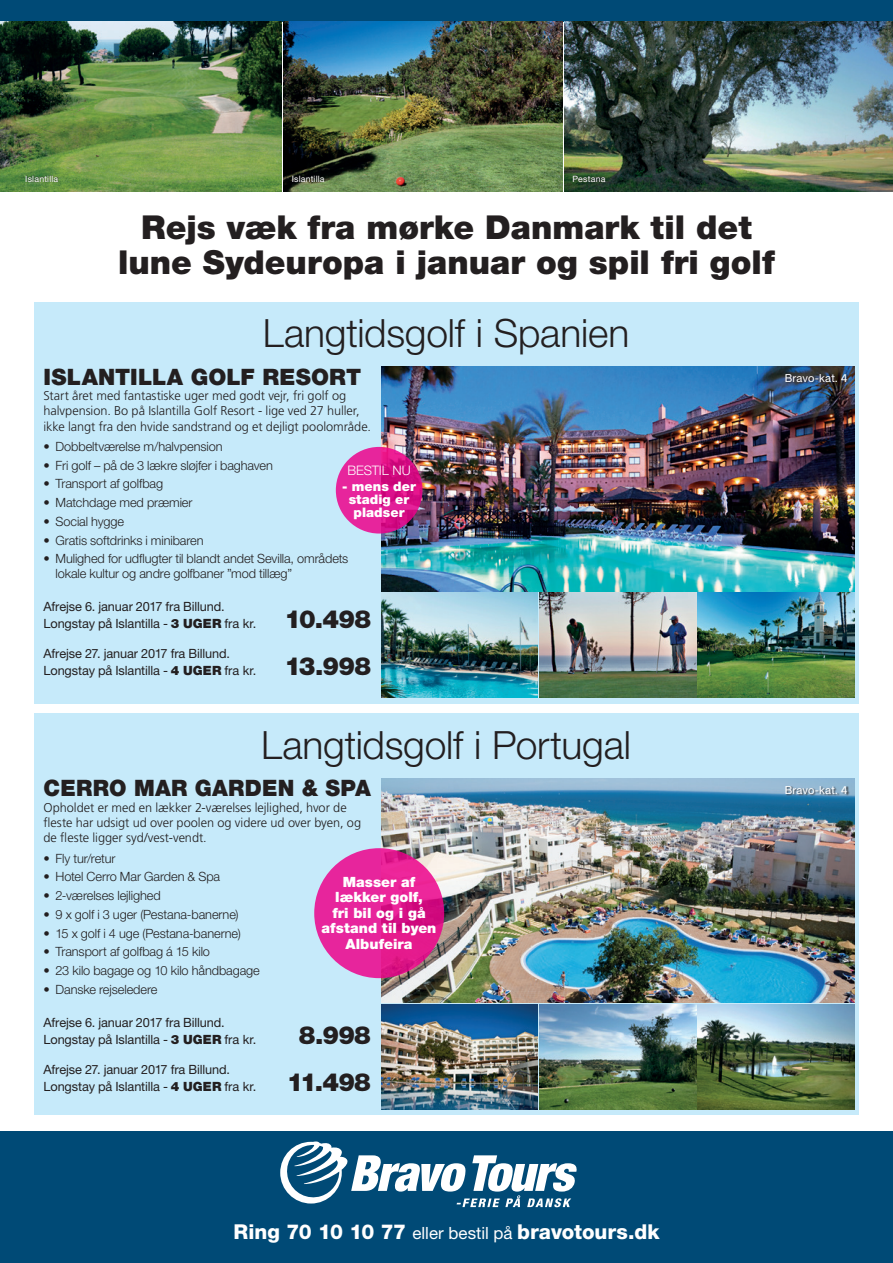
<style>
.page{position:relative;width:893px;height:1263px;background:#fff}
.page>*{position:absolute;margin:0;border:0;box-sizing:border-box;transform-origin:0 0}
.t1{font:300 39px "Helvetica Neue LT Std";letter-spacing:-.005em;color:#231f20}
.t2{font:900 33px "Helvetica Neue LT Std";color:#231f20}
.Rubrik_10{font:900 25.05px "Helvetica Neue LT Std";color:#231f20}
.overskrift{font:900 22.65px "Helvetica Neue LT Std";letter-spacing:.01em;color:#231f20}
.t3{font:800 20.55px "Helvetica Neue LT Std";color:#fff}
.t4{font:900 14.1px/15.5px "Helvetica Neue LT Std";color:#fff;text-align:center}
.t5{font:900 13.2px/13.2px "Helvetica Neue LT Std";color:#fff;text-align:center}
.t6{font:300 13.2px "Helvetica Neue LT Std";letter-spacing:-.005em;color:#fff}
.t7{font:300 12.75px/14.7px "Helvetica Neue LT Std";letter-spacing:-.005em;color:#231f20}
.Brød{font:300 12.75px/15.3px "Frutiger LT Std";letter-spacing:-.005em;color:#231f20}
.Rubrik_10-2{font:12.75px "Helvetica Neue LT Std";letter-spacing:-.01em;color:#231f20}
.Brød-2{font:11.1px "Helvetica Neue LT Std";letter-spacing:.015em;color:#fff}
.Rejseliste_Dage_sort{font:8.7px "Helvetica Neue LT Std";letter-spacing:.02em;color:#fff}
.s1{font-weight:900}
.s2{font-weight:900;font-size:25.05px}
.s3{font-family:"Frutiger LT Std"}
.s4{font-weight:400;font-size:16.8px}
</style>
<div class="page">
<div style="left:0;top:0;width:893px;height:21px;background:#004a76"></div>
<img style="left:564px;top:21px;width:329px;height:170px">
<img style="left:0;top:21px;width:562px;height:170px">
<div style="left:26px;top:175px;width:33px;height:8px;background:#231f20;opacity:.75"></div>
<div style="left:292px;top:175px;width:34px;height:8px;background:#231f20;opacity:.75"></div>
<div style="left:573px;top:175px;width:34px;height:8px;background:#231f20;opacity:.75"></div>
<div style="left:34px;top:302px;width:825px;height:401px;background:#c6eafa"></div>
<div style="left:34px;top:714px;width:825px;height:401px;background:#c6eafa"></div>
<img style="left:381px;top:367px;width:473px;height:224px">
<img style="left:381px;top:779px;width:473px;height:224px">
<img style="left:381px;top:593px;width:157px;height:105px">
<img style="left:539px;top:593px;width:157px;height:105px">
<img style="left:698px;top:593px;width:156px;height:105px">
<img style="left:381px;top:1005px;width:157px;height:104px">
<img style="left:539px;top:1005px;width:157px;height:104px">
<img style="left:698px;top:1005px;width:156px;height:104px">
<div style="left:786px;top:374px;width:63px;height:11px;background:#231f20;opacity:.75"></div>
<div style="left:786px;top:786px;width:63px;height:10px;background:#231f20;opacity:.75"></div>
<svg style="left:336px;top:447px;width:86px;height:86px;background:#df1a91"></svg>
<svg style="left:314px;top:848px;width:130px;height:130px;background:#e32095"></svg>
<div style="left:0;top:1131px;width:893px;height:132px;background:#004a76"></div>
<svg style="left:280px;top:1141px;width:297px;height:66px"></svg>
<p class="Rejseliste_Dage_sort" style="left:25px;top:174px;width:34px">Islantilla</p>
<p class="Rejseliste_Dage_sort" style="left:292px;top:174px;width:34px">Islantilla</p>
<p class="Rejseliste_Dage_sort" style="left:573px;top:174px;width:34px">Pestana</p>
<p class="t2" style="left:141px;top:208px;width:612px">Rejs væk fra mørke Danmark til det</p>
<p class="t2" style="left:118px;top:242px;width:658px">lune Sydeuropa i januar og spil fri golf</p>
<p class="t1" style="left:263px;top:309px;width:368px">Langtidsgolf i Spanien</p>
<p class="overskrift" style="left:44px;top:363px;width:319px">ISLANTILLA GOLF RESORT</p>
<p class="Brød" style="left:44px;top:388px;width:329px">Start året med fantastiske uger med godt vejr, fri golf og halvpension. Bo på Islantilla Golf Resort - lige ved 27 huller, ikke langt fra den hvide sandstrand og et dejligt poolområde.</p>
<p class="t7" style="left:44px;top:439px;width:181px">• Dobbeltværelse m/halvpension</p>
<p class="t7" style="left:44px;top:457px;width:231px">• Fri golf – på de 3 lækre sløjfer i baghaven</p>
<p class="t7" style="left:44px;top:476px;width:121px">• Transport af golfbag</p>
<p class="t7" style="left:44px;top:495px;width:151px">• Matchdage med præmier</p>
<p class="t7" style="left:44px;top:514px;width:82px">• Social hygge</p>
<p class="t7" style="left:44px;top:532px;width:162px">• Gratis softdrinks i minibaren</p>
<p class="t7" style="left:56px;top:551px;width:294px;text-indent:-12px">• Mulighed for udflugter til blandt andet Sevilla, områdets lokale kultur og andre golfbaner ”mod tillæg”</p>
<p class="Rubrik_10-2" style="left:44px;top:599px;width:183px">Afrejse 6. januar 2017 fra Billund.</p>
<p class="Rubrik_10-2" style="left:44px;top:616px;width:329px">Longstay på Islantilla - <span class="s1">3 UGER</span> fra kr. <span class="s2">10.498</span></p>
<p class="Rubrik_10-2" style="left:44px;top:646px;width:188px">Afrejse 27. januar 2017 fra Billund.</p>
<p class="Rubrik_10-2" style="left:44px;top:663px;width:329px">Longstay på Islantilla - <span class="s1">4 UGER</span> fra kr. <span class="s2">13.998</span></p>
<p class="t6" style="left:347px;top:462px;width:65px">BESTIL NU</p>
<p class="t5" style="left:342px;top:479px;width:75px">- mens der stadig er pladser</p>
<p class="Brød-2" style="left:785px;top:372px;width:64px">Bravo-kat. <span class="s3">4</span></p>
<p class="t1" style="left:261px;top:721px;width:371px">Langtidsgolf i Portugal</p>
<p class="overskrift" style="left:44px;top:775px;width:329px">CERRO MAR GARDEN &amp; SPA</p>
<p class="Brød" style="left:44px;top:800px;width:319px">Opholdet er med en lækker 2-værelses lejlighed, hvor de fleste har udsigt ud over poolen og videre ud over byen, og de fleste ligger syd/vest-vendt.</p>
<p class="t7" style="left:44px;top:850px;width:73px">• Fly tur/retur</p>
<p class="t7" style="left:44px;top:869px;width:178px">• Hotel Cerro Mar Garden &amp; Spa</p>
<p class="t7" style="left:44px;top:888px;width:119px">• 2-værelses lejlighed</p>
<p class="t7" style="left:44px;top:907px;width:197px">• 9 x golf i 3 uger (Pestana-banerne)</p>
<p class="t7" style="left:44px;top:925px;width:199px">• 15 x golf i 4 uge (Pestana-banerne)</p>
<p class="t7" style="left:44px;top:944px;width:168px">• Transport af golfbag á 15 kilo</p>
<p class="t7" style="left:44px;top:963px;width:218px">• 23 kilo bagage og 10 kilo håndbagage</p>
<p class="t7" style="left:44px;top:981px;width:116px">• Danske rejseledere</p>
<p class="Rubrik_10-2" style="left:44px;top:1014px;width:183px">Afrejse 6. januar 2017 fra Billund.</p>
<p class="Rubrik_10-2" style="left:44px;top:1032px;width:214px">Longstay på Islantilla - <span class="s1">3 UGER</span> fra kr.</p>
<p class="Rubrik_10" style="left:299px;top:1020px;width:74px">8.998</p>
<p class="Rubrik_10-2" style="left:44px;top:1061px;width:188px">Afrejse 27. januar 2017 fra Billund.</p>
<p class="Rubrik_10-2" style="left:44px;top:1079px;width:329px">Longstay på Islantilla - <span class="s1">4 UGER</span> fra kr. <span class="s2">11.498</span></p>
<p class="t4" style="left:343px;top:874px;width:74px">Masser af</p>
<p class="t4" style="left:322px;top:889px;width:116px">lækker golf,<br>fri bil og i gå afstand til byen<br>Albufeira</p>
<p class="Brød-2" style="left:785px;top:783px;width:64px">Bravo-kat. <span class="s3">4</span></p>
<p class="t3" style="left:233px;top:1220px;width:428px">Ring 70 10 10 77 <span class="s4">eller bestil på</span> bravotours.dk</p>
</div>
